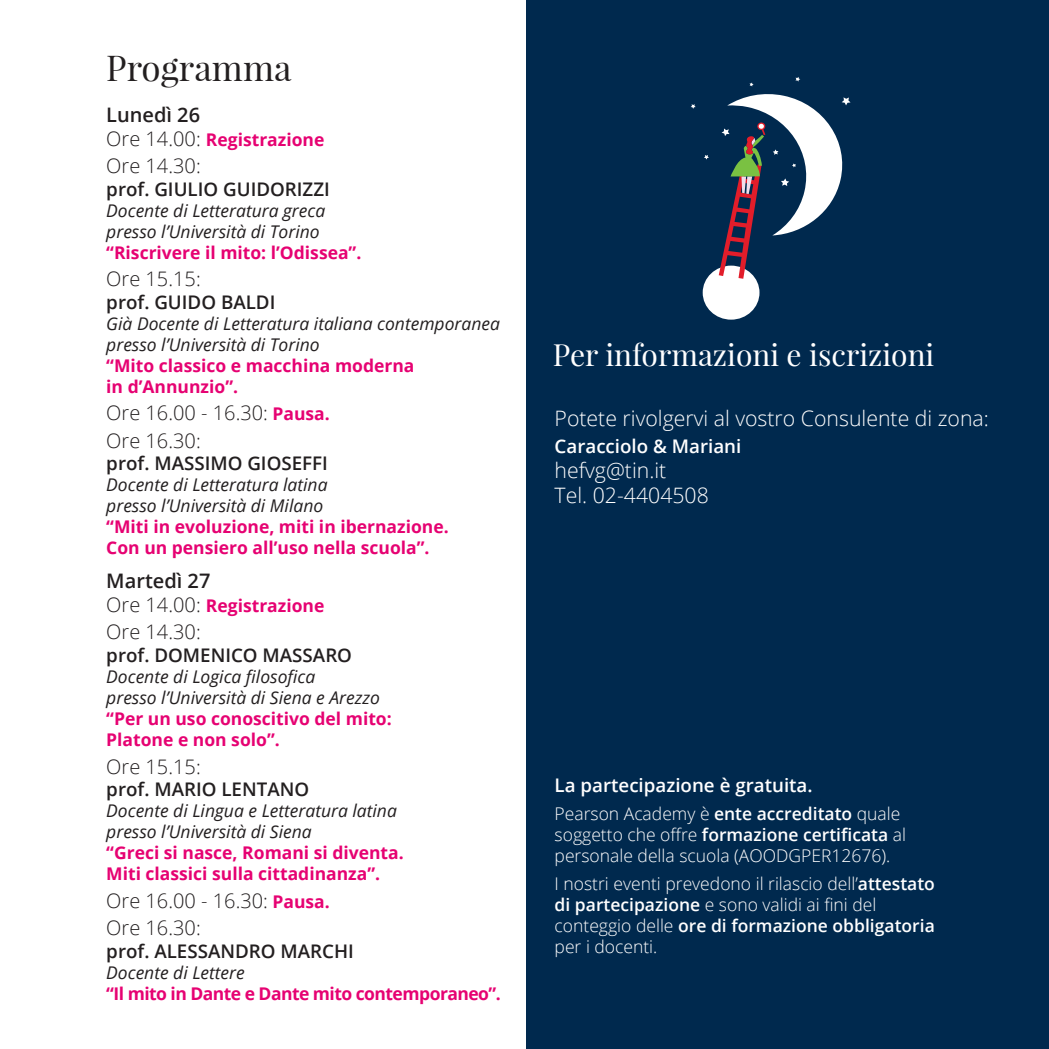
<style>
.page{position:relative;width:1049px;height:1049px;background:#fff}
.page>*{position:absolute;margin:0;border:0;box-sizing:border-box;transform-origin:0 0}
.t1{font:35px "Playfair Display";color:#231f20}
.t2{font:30px "Playfair Display";color:#fff}
.t3{font:300 21.25px/25px "Open Sans";color:#fff}
.t4{font:300 20px/27.5px "Open Sans";color:#231f20}
.t5{font:600 20px "Open Sans";color:#231f20}
.t6{font:600 18.75px "Open Sans";color:#231f20}
.t7{font:600 18.75px "Open Sans";color:#fff}
.t8{font:italic 17.5px/21px "Open Sans";color:#231f20}
.t9{font:700 17.5px/21px "Open Sans";color:#e60272}
.t10{font:300 17.5px/21px "Open Sans";color:#fff}
.t11{font:700 17.5px "Open Sans";letter-spacing:-.03em;color:#e60272}
.s1{font-weight:300;font-size:20px;color:#231f20}
.s2{font-weight:700;font-size:17.5px;color:#e60272}
.s3{font-weight:600}
</style>
<div class="page">
<div style="left:526px;top:0;width:523px;height:1049px;background:#00294e"></div>
<div style="left:703px;top:266px;width:56px;height:54px;background:#fff;border-radius:50%"></div>
<svg style="left:749px;top:82px;width:4px;height:4px"></svg>
<svg style="left:691px;top:104px;width:5px;height:5px"></svg>
<svg style="left:704px;top:155px;width:5px;height:5px"></svg>
<svg style="left:795px;top:77px;width:5px;height:5px"></svg>
<svg style="left:719px;top:94px;width:131px;height:185px"></svg>
<h1 class="t1" style="left:106px;top:46px;width:187px">Programma</h1>
<p class="t5" style="left:106px;top:101px;width:95px">Lunedì 26</p>
<p class="t9" style="left:106px;top:128px;width:220px"><span class="s1">Ore 14.00:</span> Registrazione</p>
<p class="t4" style="left:106px;top:152px;width:96px">Ore 14.30:</p>
<p class="t6" style="left:106px;top:176px;width:225px">prof. GIULIO GUIDORIZZI</p>
<p class="t8" style="left:106px;top:199px;width:220px">Docente di Letteratura greca presso l’Università di Torino</p>
<p class="t9" style="left:106px;top:241px;width:257px">“Riscrivere il mito: l’Odissea”.</p>
<p class="t4" style="left:106px;top:265px;width:96px">Ore 15.15:</p>
<p class="t6" style="left:106px;top:289px;width:171px">prof. GUIDO BALDI</p>
<p class="t8" style="left:106px;top:312px;width:395px">Già Docente di Letteratura italiana contemporanea presso l’Università di Torino</p>
<p class="t9" style="left:106px;top:354px;width:310px">“Mito classico e macchina moderna in d’Annunzio”.</p>
<p class="t4" style="left:106px;top:399px;width:225px">Ore 16.00 - 16.30: <span class="s2">Pausa.<br></span>Ore 16.30:</p>
<p class="t6" style="left:106px;top:451px;width:223px">prof. MASSIMO GIOSEFFI</p>
<p class="t8" style="left:106px;top:474px;width:223px">Docente di Letteratura latina presso l’Università di Milano</p>
<p class="t9" style="left:106px;top:516px;width:344px">“Miti in evoluzione, miti in ibernazione.<br>Con un pensiero all’uso nella scuola”.</p>
<p class="t5" style="left:106px;top:567px;width:106px">Martedì 27</p>
<p class="t9" style="left:106px;top:595px;width:220px"><span class="s1">Ore 14.00:</span> Registrazione</p>
<p class="t4" style="left:106px;top:618px;width:96px">Ore 14.30:</p>
<p class="t6" style="left:106px;top:642px;width:247px">prof. DOMENICO MASSARO</p>
<p class="t8" style="left:106px;top:666px;width:275px">Docente di Logica filosofica<br>presso l’Università di Siena e Arezzo</p>
<p class="t9" style="left:106px;top:708px;width:287px">“Per un uso conoscitivo del mito:<br>Platone e non solo”.</p>
<p class="t4" style="left:106px;top:752px;width:96px">Ore 15.15:</p>
<p class="t6" style="left:106px;top:776px;width:204px">prof. MARIO LENTANO</p>
<p class="t8" style="left:106px;top:800px;width:292px">Docente di Lingua e Letteratura latina presso l’Università di Siena</p>
<p class="t9" style="left:106px;top:842px;width:299px">“Greci si nasce, Romani si diventa.<br>Miti classici sulla cittadinanza”.</p>
<p class="t4" style="left:106px;top:886px;width:225px">Ore 16.00 - 16.30: <span class="s2">Pausa.<br></span>Ore 16.30:</p>
<p class="t6" style="left:106px;top:938px;width:249px">prof. ALESSANDRO MARCHI</p>
<p class="t8" style="left:106px;top:961px;width:140px">Docente di Lettere</p>
<p class="t11" style="left:106px;top:981px;width:396px">“Il mito in Dante e Dante mito contemporaneo”.</p>
<h2 class="t2" style="left:553px;top:336px;width:383px">Per informazioni e iscrizioni</h2>
<p class="t3" style="left:555px;top:405px;width:436px">Potete rivolgervi al vostro Consulente di zona:</p>
<p class="t7" style="left:555px;top:433px;width:188px">Caracciolo &amp; Mariani</p>
<p class="t3" style="left:555px;top:457px;width:156px">hefvg@tin.it<br>Tel. 02-4404508</p>
<p class="t7" style="left:555px;top:772px;width:259px">La partecipazione è gratuita.</p>
<p class="t10" style="left:555px;top:803px;width:353px">Pearson Academy è <span class="s3">ente accreditato</span> quale soggetto che offre <span class="s3">formazione certificata</span> al personale della scuola (AOODGPER12676).</p>
<p class="t10" style="left:555px;top:873px;width:382px">I nostri eventi prevedono il rilascio dell’<span class="s3">attestato di partecipazione</span> e sono validi ai fini del conteggio delle <span class="s3">ore di formazione obbligatoria </span>per i docenti.</p>
</div>
